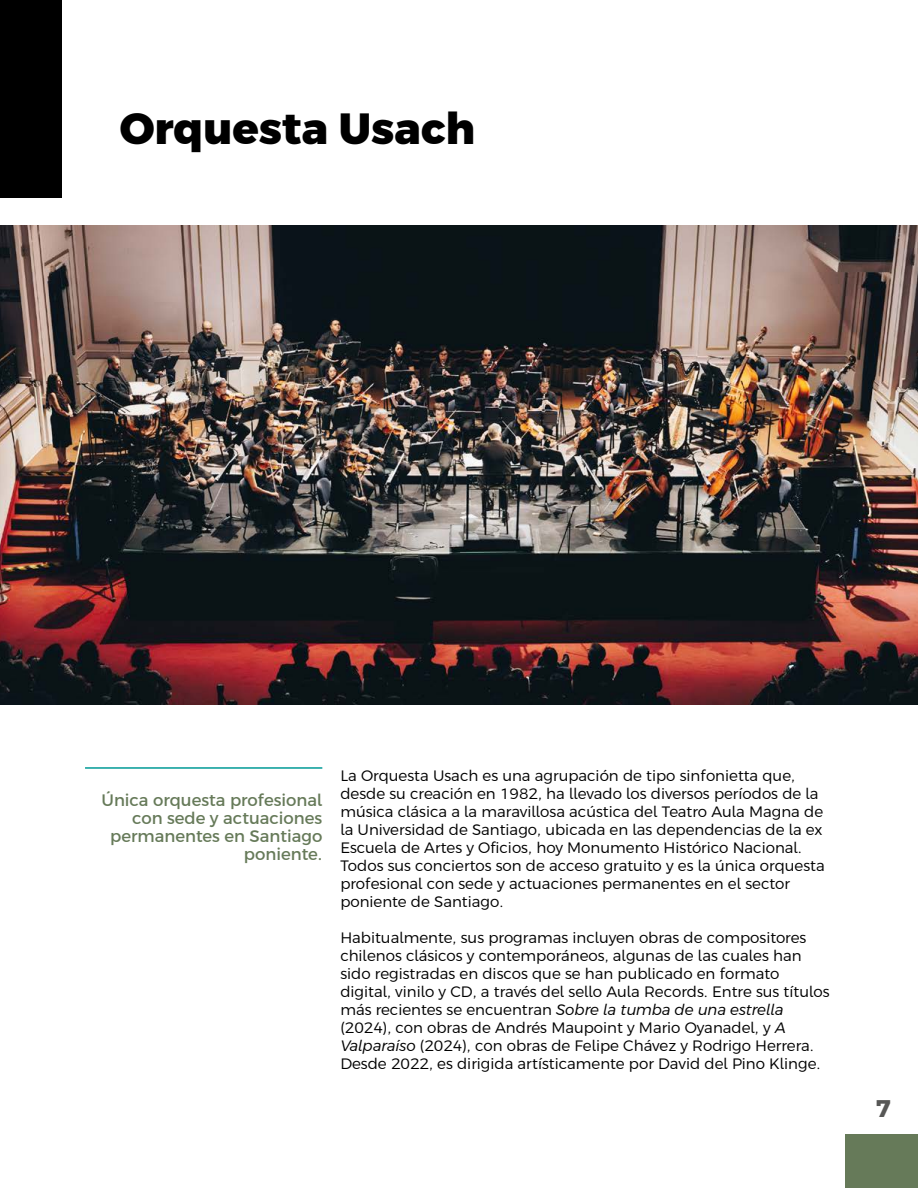
<style>
.page{position:relative;width:918px;height:1188px;background:#fff}
.page>*{position:absolute;margin:0;border:0;box-sizing:border-box;transform-origin:0 0}
.t1{font:800 43.5px "Argentum Sans";color:#000}
.t2{font:700 24px "Argentum Sans";color:#575756}
.t3{font:16.5px/18px "Argentum Sans";color:#667a59;text-align:right}
.t4{font:300 15px/18px "Argentum Sans";color:#000}
.s1{font-style:italic}
</style>
<div class="page">
<div style="left:846px;top:1134px;width:72px;height:54px;background:#667a59"></div>
<div style="left:0;top:0;width:61px;height:198px;background:#000"></div>
<img style="left:0;top:226px;width:918px;height:479px">
<hr style="left:85px;top:767px;width:237px;height:2px;background:#009a96">
<h1 class="t1" style="left:120px;top:96px;width:357px">Orquesta Usach</h1>
<p class="t3" style="left:101px;top:790px;width:222px">Única orquesta profesional con sede y actuaciones permanentes en Santiago poniente.</p>
<p class="t4" style="left:340px;top:766px;width:486px">La Orquesta Usach es una agrupación de tipo sinfonietta que, desde su creación en 1982, ha llevado los diversos períodos de la música clásica a la maravillosa acústica del Teatro Aula Magna de la Universidad de Santiago, ubicada en las dependencias de la ex Escuela de Artes y Oficios, hoy Monumento Histórico Nacional.<br>Todos sus conciertos son de acceso gratuito y es la única orquesta profesional con sede y actuaciones permanentes en el sector poniente de Santiago.</p>
<p class="t4" style="left:340px;top:928px;width:491px">Habitualmente, sus programas incluyen obras de compositores chilenos clásicos y contemporáneos, algunas de las cuales han sido registradas en discos que se han publicado en formato digital, vinilo y CD, a través del sello Aula Records. Entre sus títulos más recientes se encuentran <span class="s1">Sobre la tumba de una estrella </span>(2024), con obras de Andrés Maupoint y Mario Oyanadel, y <span class="s1">A Valparaíso</span> (2024), con obras de Felipe Chávez y Rodrigo Herrera.<br>Desde 2022, es dirigida artísticamente por David del Pino Klinge.</p>
<h2 class="t2" style="left:876px;top:1090px;width:17px">7</h2>
</div>
